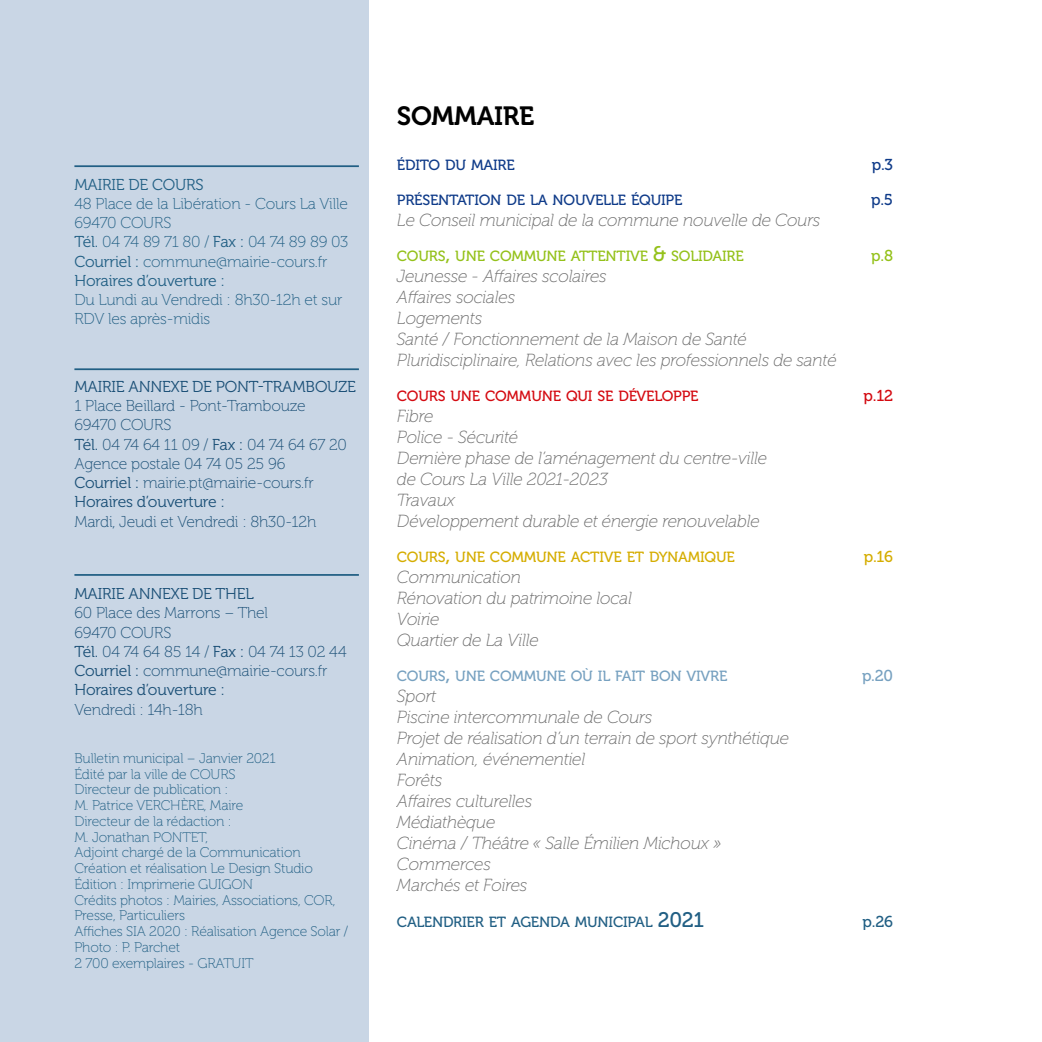
<style>
.page{position:relative;width:1042px;height:1042px;background:#fff}
.page>*{position:absolute;margin:0;border:0;box-sizing:border-box;transform-origin:0 0}
.t1{font:26.25px "Museo 700";letter-spacing:-.01em;color:#000}
.t2{font:italic 17.5px/21px "Museo 100";letter-spacing:-.01em;color:#6e6e6e}
.t3{font:15.75px/19.2px "Museo 100";letter-spacing:-.01em;color:#215f84}
.t4{font:15.75px "Museo 300";letter-spacing:-.01em;color:#215f84}
.t5{font:15.75px "Museo 500";color:#0f3b89}
.t6{font:15.75px "Museo 500";color:#d40a11}
.t7{font:15.75px "Museo 500";color:#d5ad00}
.t8{font:15.75px "Museo 500";color:#77a1c0}
.t9{font:15.75px "Museo 500";color:#215f84}
.t10{font:15.75px "Museo 500";color:#94c11a}
.t11{font:14.7px "Museo 500";letter-spacing:-.015em;color:#0f3b89}
.t12{font:14.7px "Museo 500";letter-spacing:-.015em;color:#94c11a}
.t13{font:14.7px "Museo 500";letter-spacing:-.015em;color:#d5ad00}
.t14{font:14.7px "Museo 500";letter-spacing:-.015em;color:#77a1c0}
.t15{font:14.7px "Museo 500";letter-spacing:-.015em;color:#215f84}
.t16{font:14.7px "Museo 500";letter-spacing:-.015em;color:#d40a11}
.t17{font:14px/15.8px "Museo 100";letter-spacing:-.01em;color:#215f84}
.s1{font-family:"Museo 300"}
.s2{font-size:21px}
</style>
<div class="page">
<div style="left:0;top:0;width:369px;height:1042px;background:#c9d6e5"></div>
<hr style="left:74px;top:165px;width:285px;height:2px;background:#215f84">
<hr style="left:74px;top:368px;width:285px;height:2px;background:#215f84">
<hr style="left:74px;top:574px;width:285px;height:2px;background:#215f84">
<p class="t4" style="left:74px;top:176px;width:131px">MAIRIE DE COURS</p>
<p class="t3" style="left:74px;top:194px;width:275px">48 Place de la Libération - Cours La Ville<br>69470 COURS<br><span class="s1">Tél.</span> 04 74 89 71 80 / <span class="s1">Fax :</span> 04 74 89 89 03<br><span class="s1">Courriel :</span> commune@mairie-cours.fr</p>
<p class="t4" style="left:74px;top:272px;width:152px">Horaires d’ouverture :</p>
<p class="t3" style="left:74px;top:290px;width:270px">Du Lundi au Vendredi : 8h30-12h et sur<br>RDV les après-midis</p>
<p class="t4" style="left:74px;top:378px;width:283px">MAIRIE ANNEXE DE PONT-TRAMBOUZE</p>
<p class="t3" style="left:74px;top:396px;width:274px">1 Place Beillard - Pont-Trambouze<br>69470 COURS<br><span class="s1">Tél.</span> 04 74 64 11 09 / <span class="s1">Fax :</span> 04 74 64 67 20<br>Agence postale 04 74 05 25 96<br><span class="s1">Courriel :</span> mairie.pt@mairie-cours.fr</p>
<p class="t4" style="left:74px;top:493px;width:152px">Horaires d’ouverture :</p>
<p class="t3" style="left:74px;top:512px;width:243px">Mardi, Jeudi et Vendredi : 8h30-12h</p>
<p class="t4" style="left:74px;top:585px;width:181px">MAIRIE ANNEXE DE THEL</p>
<p class="t3" style="left:74px;top:604px;width:274px">60 Place des Marrons – Thel<br>69470 COURS<br><span class="s1">Tél.</span> 04 74 64 85 14 / <span class="s1">Fax :</span> 04 74 13 02 44<br><span class="s1">Courriel :</span> commune@mairie-cours.fr</p>
<p class="t4" style="left:74px;top:681px;width:152px">Horaires d’ouverture :</p>
<p class="t3" style="left:74px;top:700px;width:130px">Vendredi : 14h-18h</p>
<p class="t17" style="left:74px;top:750px;width:275px">Bulletin municipal – Janvier 2021<br>Édité par la ville de COURS<br>Directeur de publication :<br>M. Patrice VERCHÈRE, Maire<br>Directeur de la rédaction :<br>M. Jonathan PONTET,<br>Adjoint chargé de la Communication<br>Création et réalisation Le Design Studio<br>Édition : Imprimerie GUIGON<br>Crédits photos : Mairies, Associations, COR,<br>Presse, Particuliers<br>Affiches SIA 2020 : Réalisation Agence Solar /<br>Photo : P. Parchet<br>2 700 exemplaires - GRATUIT</p>
<h1 class="t1" style="left:397px;top:101px;width:139px">SOMMAIRE</h1>
<p class="t11" style="left:397px;top:157px;width:119px">ÉDITO DU MAIRE</p>
<p class="t5" style="left:872px;top:156px;width:23px">p.3</p>
<p class="t11" style="left:397px;top:192px;width:287px">PRÉSENTATION DE LA NOUVELLE ÉQUIPE</p>
<p class="t5" style="left:871px;top:191px;width:23px">p.5</p>
<p class="t2" style="left:397px;top:209px;width:425px">Le Conseil municipal de la commune nouvelle de Cours</p>
<p class="t12" style="left:397px;top:248px;width:348px">COURS<span class="s2">,</span> UNE COMMUNE ATTENTIVE <span class="s2">&amp;</span> SOLIDAIRE</p>
<p class="t10" style="left:871px;top:247px;width:23px">p.8</p>
<p class="t2" style="left:397px;top:266px;width:441px">Jeunesse - Affaires scolaires<br>Affaires sociales<br>Logements<br>Santé / Fonctionnement de la Maison de Santé Pluridisciplinaire, Relations avec les professionnels de santé</p>
<p class="t16" style="left:397px;top:388px;width:303px">COURS UNE COMMUNE QUI SE DÉVELOPPE</p>
<p class="t6" style="left:863px;top:387px;width:31px">p.12</p>
<p class="t2" style="left:397px;top:406px;width:372px">Fibre<br>Police - Sécurité<br>Dernière phase de l’aménagement du centre-ville de Cours La Ville 2021-2023<br>Travaux<br>Développement durable et énergie renouvelable</p>
<p class="t13" style="left:397px;top:549px;width:339px">COURS<span class="s2">,</span> UNE COMMUNE ACTIVE ET DYNAMIQUE</p>
<p class="t7" style="left:864px;top:548px;width:31px">p.16</p>
<p class="t2" style="left:397px;top:567px;width:237px">Communication<br>Rénovation du patrimoine local<br>Voirie<br>Quartier de La Ville</p>
<p class="t14" style="left:397px;top:668px;width:332px">COURS<span class="s2">,</span> UNE COMMUNE OÙ IL FAIT BON VIVRE</p>
<p class="t8" style="left:862px;top:667px;width:33px">p.20</p>
<p class="t2" style="left:397px;top:686px;width:394px">Sport<br>Piscine intercommunale de Cours<br>Projet de réalisation d’un terrain de sport synthétique<br>Animation, événementiel<br>Forêts<br>Affaires culturelles<br>Médiathèque<br>Cinéma / Théâtre « Salle Émilien Michoux »<br>Commerces<br>Marchés et Foires</p>
<p class="t15" style="left:397px;top:913px;width:309px">CALENDRIER ET AGENDA MUNICIPAL <span class="s2">2021</span></p>
<p class="t9" style="left:862px;top:912px;width:32px">p.26</p>
</div>
